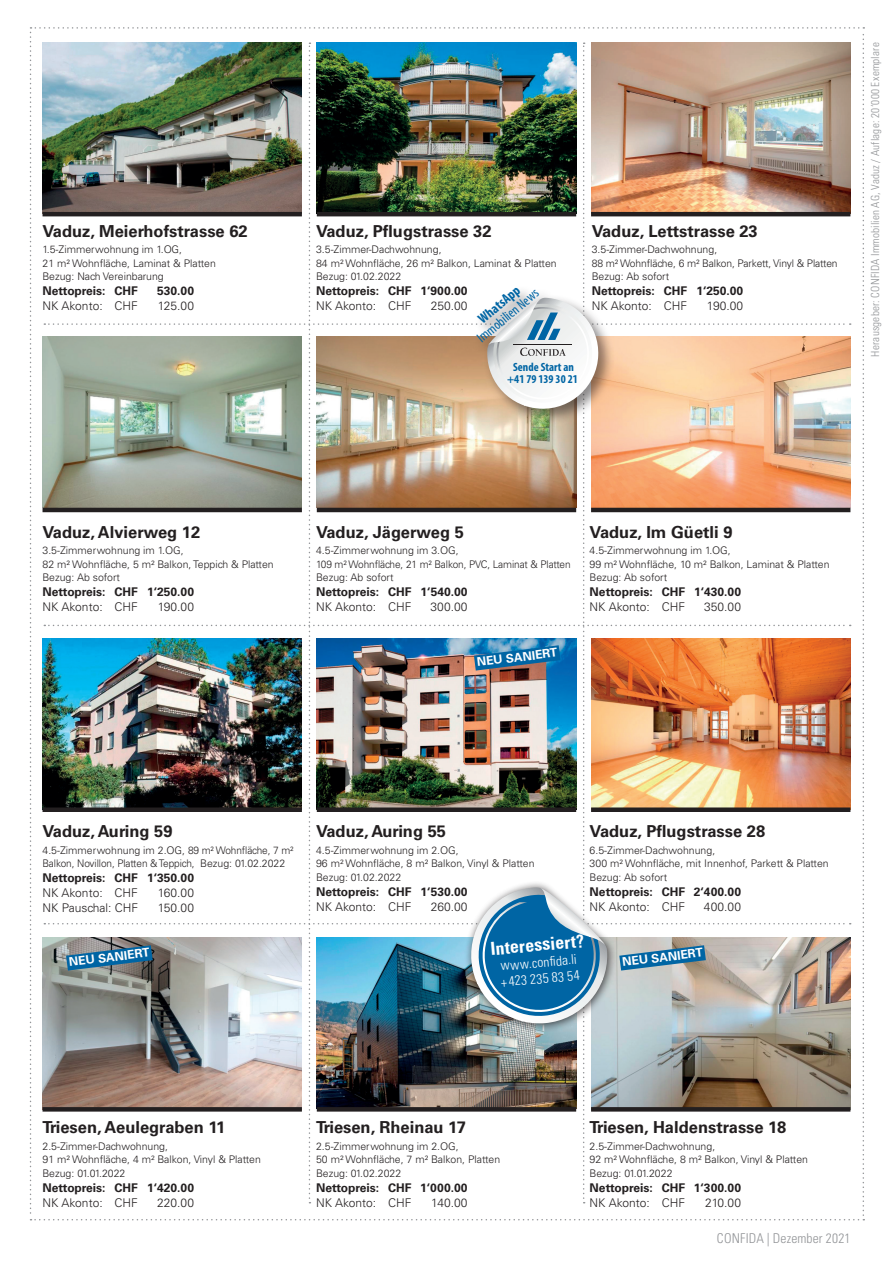
<style>
.page{position:relative;width:893px;height:1263px;background:#fff}
.page>*{position:absolute;margin:0;border:0;box-sizing:border-box;transform-origin:0 0}
.t1{font:700 condensed 18px "Univers";color:#fff}
.t2{font:700 16.5px "Univers";color:#231f20}
.t3{font:condensed 13.95px "Myriad Pro";color:#0065a4}
.t4{font:700 condensed 13.95px "Myriad Pro";color:#0065a4}
.t5{font:300 condensed 13.5px/16.2px "Univers";color:#fff}
.t6{font:300 condensed 13.5px "Univers";letter-spacing:.01em;color:#939598}
.t7{font:700 12px "Univers";color:#231f20}
.t8{font:300 12px "Univers";color:#231f20}
.t9{font:700 12px "Univers";color:#fff}
.t10{font:700 condensed 12px/11.9px "Myriad Pro";letter-spacing:-.005em;color:#0065a4;text-align:center}
.t11{font:300 condensed 11.1px "Univers";letter-spacing:.015em;color:#939598}
.t12{font:300 10.5px/13.5px "Univers";color:#231f20}
</style>
<div class="page">
<img style="left:30px;top:27px;width:834px;height:1193px">
<h2 class="t2" style="left:43px;top:221px;width:207px">Vaduz, Meierhofstrasse 62</h2>
<p class="t12" style="left:43px;top:243px;width:175px">1.5-Zimmerwohnung im 1.OG,<br>21 m² Wohnfläche, Laminat &amp; Platten<br>Bezug: Nach Vereinbarung</p>
<p class="t7" style="left:43px;top:284px;width:97px">Nettopreis: CHF</p>
<p class="t7" style="left:157px;top:284px;width:38px">530.00</p>
<p class="t8" style="left:43px;top:298px;width:97px">NK Akonto: CHF</p>
<p class="t8" style="left:158px;top:298px;width:38px">125.00</p>
<h2 class="t2" style="left:316px;top:221px;width:177px">Vaduz, Pflugstrasse 32</h2>
<p class="t12" style="left:316px;top:243px;width:242px">3.5-Zimmer-Dachwohnung,<br>84 m² Wohnfläche, 26 m² Balkon, Laminat &amp; Platten<br>Bezug: 01.02.2022</p>
<p class="t7" style="left:316px;top:284px;width:153px">Nettopreis: CHF 1‘900.00</p>
<p class="t8" style="left:316px;top:298px;width:97px">NK Akonto: CHF</p>
<p class="t8" style="left:431px;top:298px;width:38px">250.00</p>
<h3 class="t4" style="left:474px;top:314px;width:51px;rotate:-40deg">WhatsApp</h3>
<h3 class="t3" style="left:474px;top:334px;width:77px;rotate:-40deg">Immobilien News</h3>
<p class="t10" style="left:507px;top:361px;width:72px">Sende Start an +41 79 139 30 21</p>
<h2 class="t2" style="left:592px;top:221px;width:168px">Vaduz, Lettstrasse 23</h2>
<p class="t12" style="left:592px;top:243px;width:247px">3.5-Zimmer-Dachwohnung,<br>88 m² Wohnfläche, 6 m² Balkon, Parkett, Vinyl &amp; Platten<br>Bezug: Ab sofort</p>
<p class="t7" style="left:592px;top:284px;width:153px">Nettopreis: CHF 1‘250.00</p>
<p class="t8" style="left:592px;top:298px;width:97px">NK Akonto: CHF</p>
<p class="t8" style="left:707px;top:298px;width:38px">190.00</p>
<p class="t11" style="left:868px;top:357px;width:316px;rotate:-90deg">Herausgeber: CONFIDA Immobilien AG, Vaduz / Auflage: 20‘000 Exemplare</p>
<h2 class="t2" style="left:43px;top:522px;width:159px">Vaduz, Alvierweg 12</h2>
<p class="t12" style="left:43px;top:544px;width:233px">3.5-Zimmerwohnung im 1.OG,<br>82 m² Wohnfläche, 5 m² Balkon, Teppich &amp; Platten<br>Bezug: Ab sofort</p>
<p class="t7" style="left:43px;top:585px;width:153px">Nettopreis: CHF 1‘250.00</p>
<p class="t8" style="left:43px;top:600px;width:97px">NK Akonto: CHF</p>
<p class="t8" style="left:158px;top:600px;width:38px">190.00</p>
<h2 class="t2" style="left:316px;top:522px;width:149px">Vaduz, Jägerweg 5</h2>
<p class="t12" style="left:316px;top:544px;width:256px">4.5-Zimmerwohnung im 3.OG,<br>109 m² Wohnfläche, 21 m² Balkon, PVC, Laminat &amp; Platten<br>Bezug: Ab sofort</p>
<p class="t7" style="left:316px;top:585px;width:153px">Nettopreis: CHF 1‘540.00</p>
<p class="t8" style="left:316px;top:600px;width:97px">NK Akonto: CHF</p>
<p class="t8" style="left:430px;top:600px;width:39px">300.00</p>
<p class="t9" style="left:476px;top:655px;width:83px;rotate:-7deg">NEU SANIERT</p>
<h2 class="t2" style="left:590px;top:522px;width:144px">Vaduz, Im Güetli 9</h2>
<p class="t12" style="left:590px;top:544px;width:241px">4.5-Zimmerwohnung im 1.OG,<br>99 m² Wohnfläche, 10 m² Balkon, Laminat &amp; Platten<br>Bezug: Ab sofort</p>
<p class="t7" style="left:590px;top:585px;width:153px">Nettopreis: CHF 1‘430.00</p>
<p class="t8" style="left:590px;top:600px;width:97px">NK Akonto: CHF</p>
<p class="t8" style="left:704px;top:600px;width:38px">350.00</p>
<h2 class="t2" style="left:43px;top:822px;width:131px">Vaduz, Auring 59</h2>
<p class="t12" style="left:43px;top:843px;width:253px">4.5-Zimmerwohnung im 2.OG, 89 m² Wohnfläche, 7 m²<br>Balkon, Novillon, Platten &amp; Teppich, Bezug: 01.02.2022</p>
<p class="t7" style="left:43px;top:871px;width:153px">Nettopreis: CHF 1‘350.00</p>
<p class="t8" style="left:43px;top:886px;width:97px">NK Akonto: CHF</p>
<p class="t8" style="left:158px;top:886px;width:38px">160.00</p>
<p class="t8" style="left:43px;top:901px;width:97px">NK Pauschal: CHF</p>
<p class="t8" style="left:158px;top:901px;width:38px">150.00</p>
<h2 class="t2" style="left:316px;top:822px;width:131px">Vaduz, Auring 55</h2>
<p class="t12" style="left:316px;top:843px;width:220px">4.5-Zimmerwohnung im 2.OG,<br>96 m² Wohnfläche, 8 m² Balkon, Vinyl &amp; Platten<br>Bezug: 01.02.2022</p>
<p class="t7" style="left:316px;top:884px;width:153px">Nettopreis: CHF 1‘530.00</p>
<p class="t8" style="left:316px;top:899px;width:97px">NK Akonto: CHF</p>
<p class="t8" style="left:431px;top:899px;width:38px">260.00</p>
<h2 class="t2" style="left:590px;top:822px;width:177px">Vaduz, Pflugstrasse 28</h2>
<p class="t12" style="left:590px;top:843px;width:241px">6.5-Zimmer-Dachwohnung,<br>300 m² Wohnfläche, mit Innenhof, Parkett &amp; Platten<br>Bezug: Ab sofort</p>
<p class="t7" style="left:590px;top:884px;width:153px">Nettopreis: CHF 2‘400.00</p>
<p class="t8" style="left:590px;top:899px;width:97px">NK Akonto: CHF</p>
<p class="t8" style="left:704px;top:899px;width:39px">400.00</p>
<h1 class="t1" style="left:490px;top:937px;width:95px;rotate:-5deg">Interessiert?</h1>
<p class="t5" style="left:499px;top:958px;width:80px;rotate:-5deg">www.confi da.li +423 235 83 54</p>
<p class="t9" style="left:68px;top:955px;width:83px;rotate:-7deg">NEU SANIERT</p>
<p class="t9" style="left:621px;top:955px;width:83px;rotate:-7deg">NEU SANIERT</p>
<h2 class="t2" style="left:43px;top:1118px;width:184px">Triesen, Aeulegraben 11</h2>
<p class="t12" style="left:43px;top:1139px;width:220px">2.5-Zimmer-Dachwohnung,<br>91 m² Wohnfläche, 4 m² Balkon, Vinyl &amp; Platten<br>Bezug: 01.01.2022</p>
<p class="t7" style="left:43px;top:1180px;width:153px">Nettopreis: CHF 1‘420.00</p>
<p class="t8" style="left:43px;top:1195px;width:97px">NK Akonto: CHF</p>
<p class="t8" style="left:157px;top:1195px;width:38px">220.00</p>
<h2 class="t2" style="left:316px;top:1118px;width:152px">Triesen, Rheinau 17</h2>
<p class="t12" style="left:316px;top:1139px;width:186px">2.5-Zimmerwohnung im 2.OG,<br>50 m² Wohnfläche, 7 m² Balkon, Platten<br>Bezug: 01.02.2022</p>
<p class="t7" style="left:316px;top:1180px;width:153px">Nettopreis: CHF 1‘000.00</p>
<p class="t8" style="left:316px;top:1195px;width:97px">NK Akonto: CHF</p>
<p class="t8" style="left:431px;top:1195px;width:38px">140.00</p>
<h2 class="t2" style="left:590px;top:1118px;width:198px">Triesen, Haldenstrasse 18</h2>
<p class="t12" style="left:590px;top:1139px;width:220px">2.5-Zimmer-Dachwohnung,<br>92 m² Wohnfläche, 8 m² Balkon, Vinyl &amp; Platten<br>Bezug: 01.01.2022</p>
<p class="t7" style="left:590px;top:1180px;width:153px">Nettopreis: CHF 1‘300.00</p>
<p class="t8" style="left:590px;top:1195px;width:97px">NK Akonto: CHF</p>
<p class="t8" style="left:705px;top:1195px;width:38px">210.00</p>
<p class="t6" style="left:717px;top:1230px;width:135px">CONFIDA | Dezember 2021</p>
</div>
